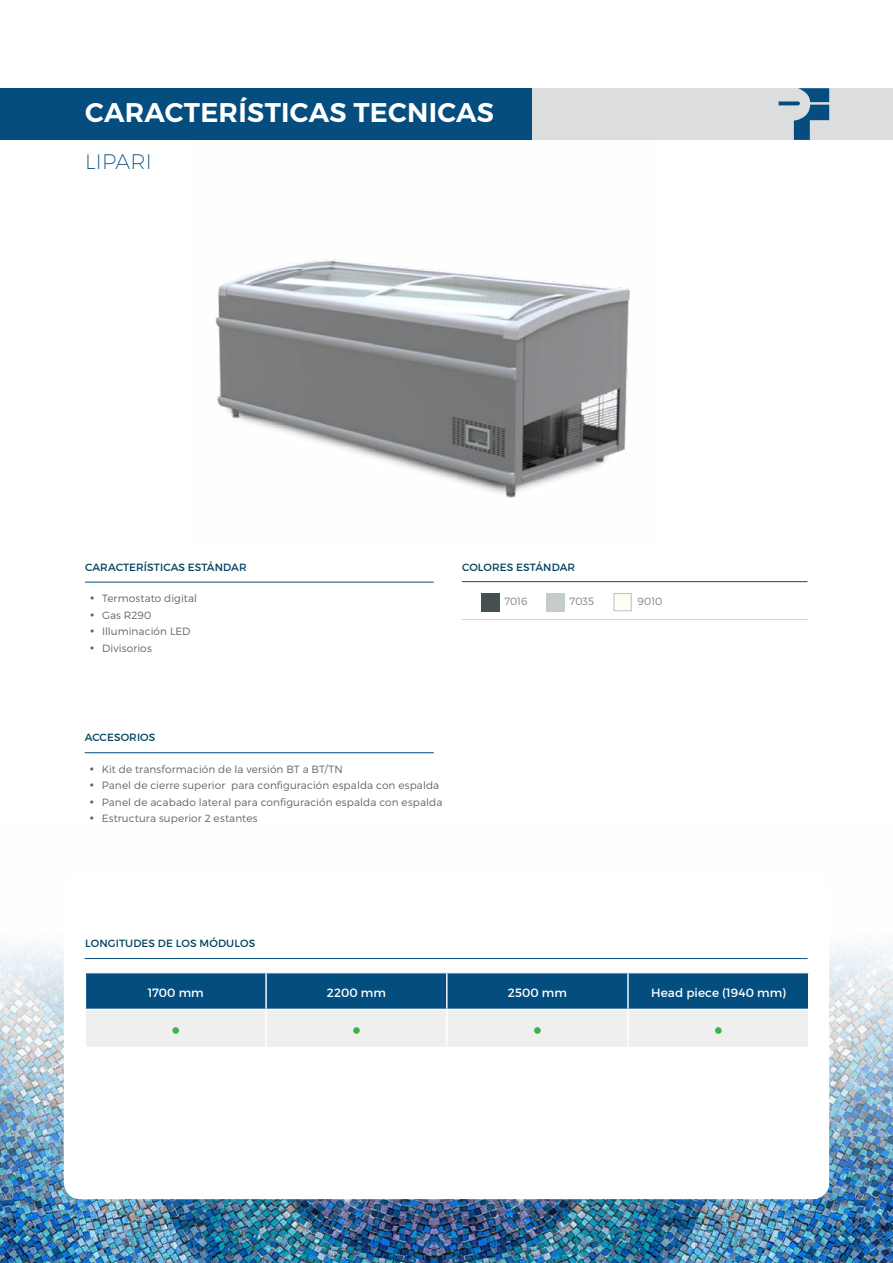
<style>
.page{position:relative;width:893px;height:1263px;background:#fff}
.page>*{position:absolute;margin:0;border:0;box-sizing:border-box;transform-origin:0 0}
.t1{font:600 27px "Montserrat";color:#fff}
.t2{font:200 21px "Montserrat";letter-spacing:.01em;color:#044d7f}
.t3{font:12px "Montserrat";letter-spacing:.005em;color:#fff}
.t4{font:300 10.5px "Montserrat";letter-spacing:.01em;color:#636466}
.t5{font:10.5px "Montserrat";letter-spacing:.01em;color:#00425f}
.t6{font:300 10.5px "Montserrat";color:#808285}
.s1{font-family:"Futura BT"}
</style>
<div class="page">
<img style="left:0;top:946px;width:893px;height:317px">
<div style="left:64px;top:873px;width:765px;height:326px;background:#fff;border-radius:17px"></div>
<div style="left:360px;top:88px;width:533px;height:52px;background:#dcddde"></div>
<div style="left:0;top:88px;width:531px;height:52px;background:#054d7e"></div>
<svg style="left:86px;top:973px;width:722px;height:74px"></svg>
<hr style="left:265px;top:1010px;width:2px;height:37px;background:#fff">
<hr style="left:446px;top:1010px;width:2px;height:37px;background:#fff">
<hr style="left:265px;top:973px;width:2px;height:36px;background:#fff">
<hr style="left:627px;top:973px;width:2px;height:36px;background:#fff">
<hr style="left:627px;top:1010px;width:2px;height:37px;background:#fff">
<hr style="left:446px;top:973px;width:2px;height:36px;background:#fff">
<hr style="left:85px;top:1009px;width:181px;height:1px;background:#fff">
<hr style="left:266px;top:1009px;width:181px;height:1px;background:#fff">
<hr style="left:447px;top:1009px;width:181px;height:1px;background:#fff">
<hr style="left:628px;top:1009px;width:180px;height:1px;background:#fff">
<div style="left:172px;top:1027px;width:7px;height:7px;background:#39b54a;border-radius:50%"></div>
<div style="left:353px;top:1027px;width:7px;height:7px;background:#39b54a;border-radius:50%"></div>
<div style="left:534px;top:1027px;width:7px;height:7px;background:#39b54a;border-radius:50%"></div>
<div style="left:715px;top:1027px;width:7px;height:7px;background:#39b54a;border-radius:50%"></div>
<div style="left:481px;top:593px;width:18px;height:18px;background:#465053"></div>
<div style="left:547px;top:593px;width:18px;height:18px;background:#c5cdc9"></div>
<div style="left:614px;top:593px;width:18px;height:18px;background:#fffef2;border:1px solid #bcbec0"></div>
<hr style="left:462px;top:581px;width:346px;height:1px;background:#044d7f">
<hr style="left:462px;top:619px;width:346px;height:1px;background:#d1d3d4">
<hr style="left:85px;top:582px;width:349px;height:1px;background:#044d7f">
<hr style="left:85px;top:752px;width:349px;height:1px;background:#044d7f">
<hr style="left:85px;top:958px;width:723px;height:1px;background:#044d7f">
<svg style="left:779px;top:88px;width:50px;height:52px"></svg>
<img style="left:215px;top:138px;width:415px;height:360px">
<h1 class="t1" style="left:85px;top:96px;width:79px">CARACTE</h1>
<h1 class="t1" style="left:219px;top:96px;width:46px">RÍSTICAS</h1>
<h1 class="t1" style="left:353px;top:96px;width:19px">TECNICAS</h1>
<h2 class="t2" style="left:85px;top:149px;width:68px">LIPARI</h2>
<p class="t5" style="left:85px;top:560px;width:9px">CARA</p>
<p class="t5" style="left:116px;top:560px;width:125px">CTERÍSTI CAS ESTÁNDAR</p>
<p class="t4" style="left:89px;top:592px;width:109px"><span class="s1">•</span> Termostato digital</p>
<p class="t4" style="left:89px;top:609px;width:64px"><span class="s1">•</span> Gas R290</p>
<p class="t4" style="left:89px;top:625px;width:103px"><span class="s1">•</span> Illuminación LED</p>
<p class="t4" style="left:89px;top:642px;width:64px"><span class="s1">•</span> Divisorios</p>
<p class="t5" style="left:462px;top:560px;width:107px">COLORES ESTÁNDAR</p>
<p class="t6" style="left:504px;top:595px;width:25px">7016</p>
<p class="t6" style="left:570px;top:595px;width:26px">7035</p>
<p class="t6" style="left:638px;top:595px;width:26px">9010</p>
<p class="t5" style="left:85px;top:731px;width:16px">ACCESO</p>
<p class="t5" style="left:129px;top:731px;width:20px">RIOS</p>
<p class="t4" style="left:89px;top:763px;width:255px"><span class="s1">•</span> Kit de transformación de la versión BT a BT/TN</p>
<p class="t4" style="left:89px;top:779px;width:352px"><span class="s1">•</span> Panel de cierre superior para configuración espalda con espalda</p>
<p class="t4" style="left:89px;top:796px;width:355px"><span class="s1">•</span> Panel de acabado lateral para configuración espalda con espalda</p>
<p class="t4" style="left:89px;top:812px;width:170px"><span class="s1">•</span> Estructura superior 2 estantes</p>
<p class="t5" style="left:85px;top:937px;width:57px">LONGITUDES</p>
<p class="t5" style="left:158px;top:937px;width:91px">DE LOS MÓDULOS</p>
<p class="t3" style="left:148px;top:985px;width:58px">1700 MM</p>
<p class="t3" style="left:327px;top:985px;width:61px">2200 MM</p>
<p class="t3" style="left:508px;top:985px;width:61px">2500 MM</p>
<p class="t3" style="left:651px;top:985px;width:136px">HEAD PIECE (1940 MM)</p>
<p class="t3" style="left:813px;top:1187px;width:8px">5</p>
</div>
